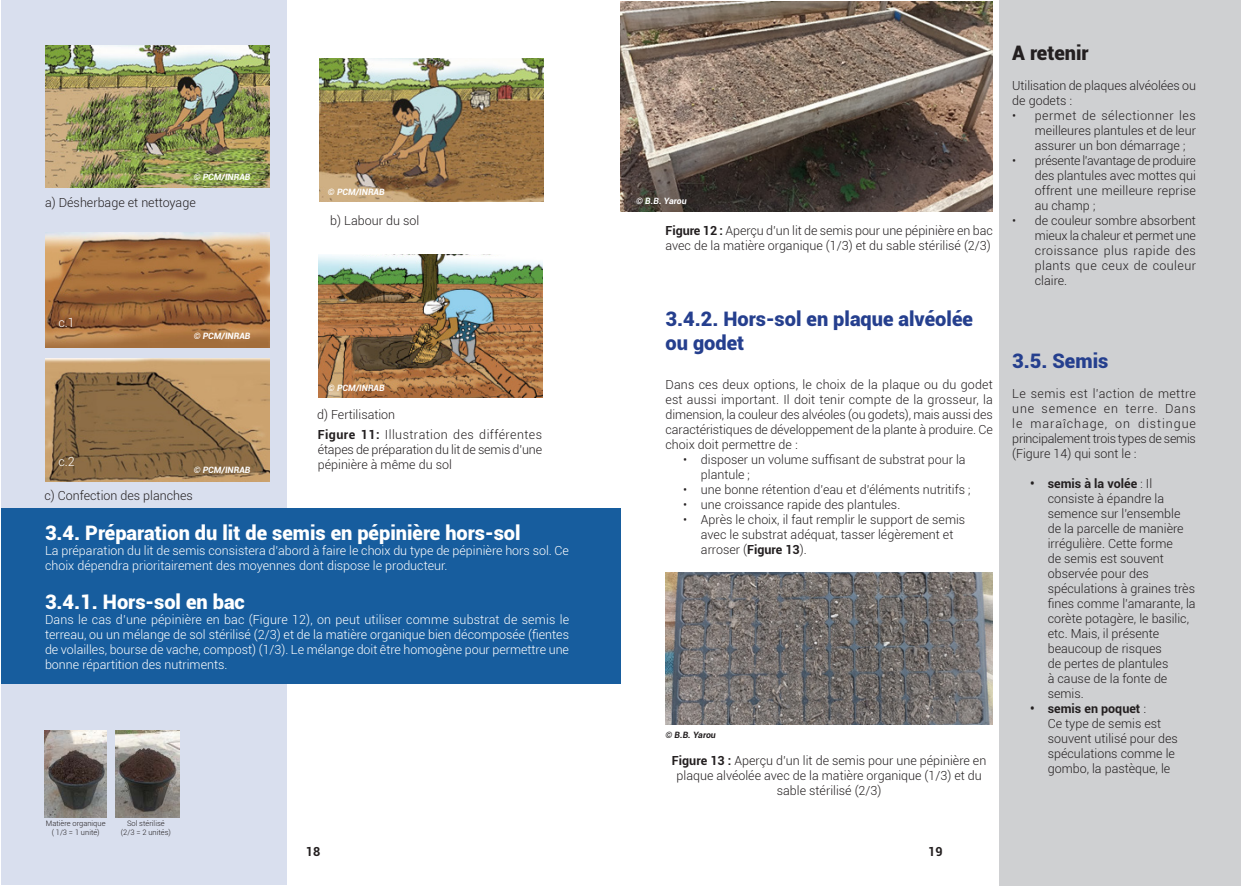
<style>
.page{position:relative;width:1241px;height:886px;background:#fff}
.page>*{position:absolute;margin:0;border:0;box-sizing:border-box;transform-origin:0 0}
.Sous_titre{font:900 20px "Roboto";color:#fff}
.Sous_titre-2{font:900 20px/24px "Roboto";color:#253f8e}
.Sous_titre-3{font:900 20px "Roboto";color:#231f20}
.Texte{font:300 12.5px/15px "Roboto";color:#231f20;text-align:justify}
.Texte-2{font:300 12.5px/15px "Roboto";color:#fff}
.t1{font:700 12.5px "Roboto";color:#231f20}
.Titre_Image{font:italic 700 8.75px "Roboto";color:#fff}
.Titre_Image-2{font:italic 700 8.75px "Roboto";letter-spacing:-.005em;color:#231f20}
.Texte-3{font:300 7.5px "Roboto";color:#231f20}
.s1{font-weight:700}
</style>
<div class="page">
<div style="left:1px;top:1px;width:285px;height:884px;background:#d9dfee"></div>
<div style="left:1px;top:508px;width:619px;height:176px;background:#175d9e"></div>
<img style="left:45px;top:45px;width:224px;height:143px">
<img style="left:319px;top:59px;width:224px;height:142px">
<img style="left:45px;top:233px;width:224px;height:115px">
<img style="left:45px;top:358px;width:224px;height:124px">
<img style="left:318px;top:255px;width:224px;height:142px">
<div style="left:999px;top:0;width:241px;height:886px;background:#cfd0d2"></div>
<img style="left:620px;top:1px;width:372px;height:210px">
<img style="left:665px;top:572px;width:327px;height:152px">
<img style="left:44px;top:731px;width:62px;height:86px">
<img style="left:115px;top:731px;width:65px;height:86px">
<p class="Titre_Image" style="left:194px;top:171px;width:58px">© PCM/INRAB</p>
<p class="Texte" style="left:45px;top:195px;width:152px">a) Désherbage et nettoyage</p>
<p class="Texte-2" style="left:58px;top:315px;width:18px">c.1</p>
<p class="Titre_Image" style="left:194px;top:330px;width:58px">© PCM/INRAB</p>
<p class="Texte-2" style="left:58px;top:454px;width:18px">c.2</p>
<p class="Texte" style="left:44px;top:487px;width:150px">c) Confection des planches</p>
<p class="Titre_Image" style="left:194px;top:463px;width:58px">© PCM/INRAB</p>
<p class="Titre_Image" style="left:328px;top:186px;width:58px">© PCM/INRAB</p>
<p class="Texte" style="left:330px;top:213px;width:90px">b) Labour du sol</p>
<p class="Titre_Image" style="left:328px;top:382px;width:58px">© PCM/INRAB</p>
<p class="Texte" style="left:317px;top:407px;width:79px">d) Fertilisation</p>
<p class="Texte" style="left:318px;top:426px;width:226px"><span class="s1">Figure 11:</span> Illustration des différentes étapes de préparation du lit de semis d’une pépinière à même du sol</p>
<p class="Sous_titre" style="left:45px;top:518px;width:477px">3.4. Préparation du lit de semis en pépinière hors-sol</p>
<p class="Texte-2" style="left:45px;top:542px;width:525px">La préparation du lit de semis consistera d’abord à faire le choix du type de pépinière hors sol. Ce choix dépendra prioritairement des moyennes dont dispose le producteur.</p>
<p class="Sous_titre" style="left:45px;top:587px;width:201px">3.4.1. Hors-sol en bac</p>
<p class="Texte-2" style="left:45px;top:611px;width:525px;text-align:justify">Dans le cas d’une pépinière en bac (Figure 12), on peut utiliser comme substrat de semis le terreau, ou un mélange de sol stérilisé (2/3) et de la matière organique bien décomposée (fientes de volailles, bourse de vache, compost) (1/3). Le mélange doit être homogène pour permettre une bonne répartition des nutriments.</p>
<p class="Texte-3" style="left:46px;top:818px;width:61px">Matière organique</p>
<p class="Texte-3" style="left:52px;top:827px;width:49px">( 1/3 = 1 unité)</p>
<p class="Texte-3" style="left:127px;top:818px;width:39px">Sol stérilisé</p>
<p class="Texte-3" style="left:121px;top:827px;width:51px">(2/3 = 2 unités)</p>
<p class="Titre_Image" style="left:636px;top:195px;width:52px">© B.B. Yarou</p>
<p class="Texte" style="left:665px;top:222px;width:329px"><span class="s1">Figure 12 :</span> Aperçu d’un lit de semis pour une pépinière en bac avec de la matière organique (1/3) et du sable stérilisé (2/3)</p>
<p class="Sous_titre-2" style="left:665px;top:306px;width:309px">3.4.2. Hors-sol en plaque alvéolée ou godet</p>
<p class="Texte" style="left:665px;top:376px;width:329px">Dans ces deux options, le choix de la plaque ou du godet est aussi important. Il doit tenir compte de la grosseur, la dimension, la couleur des alvéoles (ou godets), mais aussi des caractéristiques de développement de la plante à produire. Ce choix doit permettre de :</p>
<p class="Texte" style="left:701px;top:451px;width:266px;text-indent:-18px">• disposer un volume suffisant de substrat pour la plantule ;</p>
<p class="Texte" style="left:683px;top:481px;width:288px">• une bonne rétention d’eau et d’éléments nutritifs ;</p>
<p class="Texte" style="left:683px;top:496px;width:218px">• une croissance rapide des plantules.</p>
<p class="Texte" style="left:701px;top:511px;width:266px;text-align:left;text-indent:-18px">• Après le choix, il faut remplir le support de semis avec le substrat adéquat, tasser légèrement et arroser (<span class="s1">Figure 13</span>).</p>
<p class="Titre_Image-2" style="left:665px;top:728px;width:52px">© B.B. Yarou</p>
<p class="Texte" style="left:672px;top:753px;width:316px;text-align:center"><span class="s1">Figure 13 :</span> Aperçu d’un lit de semis pour une pépinière en plaque alvéolée avec de la matière organique (1/3) et du sable stérilisé (2/3)</p>
<p class="t1" style="left:306px;top:843px;width:16px">18</p>
<p class="t1" style="left:928px;top:843px;width:16px">19</p>
<p class="Sous_titre-3" style="left:1012px;top:39px;width:78px">A retenir</p>
<p class="Texte" style="left:1012px;top:78px;width:185px">Utilisation de plaques alvéolées ou de godets :</p>
<p class="Texte" style="left:1034px;top:108px;width:163px;text-indent:-22px">• permet de sélectionner les meilleures plantules et de leur assurer un bon démarrage ;</p>
<p class="Texte" style="left:1034px;top:153px;width:163px;text-indent:-22px">• présente l’avantage de produire des plantules avec mottes qui offrent une meilleure reprise au champ ;</p>
<p class="Texte" style="left:1034px;top:213px;width:163px;text-indent:-22px">• de couleur sombre absorbent mieux la chaleur et permet une croissance plus rapide des plants que ceux de couleur claire.</p>
<p class="Sous_titre-2" style="left:1012px;top:348px;width:98px">3.5. Semis</p>
<p class="Texte" style="left:1012px;top:385px;width:185px">Le semis est l’action de mettre une semence en terre. Dans le maraîchage, on distingue principalement trois types de semis (Figure 14) qui sont le :</p>
<p class="Texte" style="left:1047px;top:475px;width:149px;text-align:left;text-indent:-18px"><span class="s1">• semis à la volée</span> : Il consiste à épandre la semence sur l’ensemble de la parcelle de manière irrégulière. Cette forme<br>de semis est souvent observée pour des spéculations à graines très fines comme l’amarante, la corète potagère, le basilic, etc. Mais, il présente beaucoup de risques<br>de pertes de plantules<br>à cause de la fonte de semis.</p>
<p class="Texte" style="left:1047px;top:700px;width:132px;text-align:left;text-indent:-18px"><span class="s1">• semis en poquet</span> :<br>Ce type de semis est souvent utilisé pour des spéculations comme le gombo, la pastèque, le</p>
</div>
